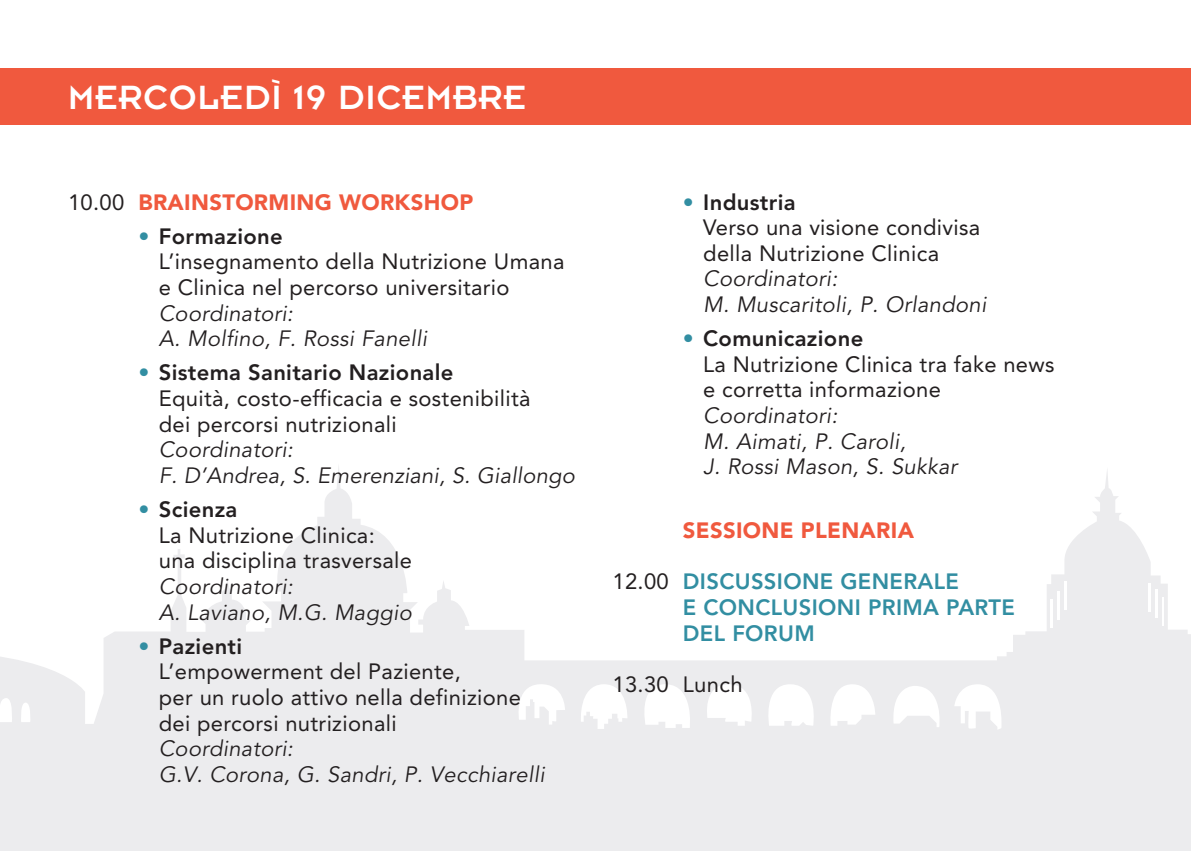
<style>
.page{position:relative;width:1191px;height:851px;background:#fff}
.page>*{position:absolute;margin:0;border:0;box-sizing:border-box;transform-origin:0 0}
.t1{font:37px "Insignia LT Std";letter-spacing:.025em;color:#fff}
.t2{font:22px/25.6px "Avenir";letter-spacing:.015em;color:#231f20}
.t3{font:italic 22px/25.6px "Avenir";letter-spacing:.015em;color:#231f20}
.t4{font:800 22px/25.6px "Avenir";letter-spacing:.015em;color:#328ea2}
.t5{font:900 22px "Avenir";letter-spacing:.015em;color:#f0593e}
.s1{font-weight:400;color:#231f20}
.s2{font-weight:800;color:#328ea2}
.s3{font-weight:800}
</style>
<div class="page">
<div style="left:0;top:68px;width:1191px;height:57px;background:#f0593e"></div>
<svg style="left:0;top:467px;width:1191px;height:305px"></svg>
<hr style="left:1162px;top:597px;width:2px;height:28px;background:#fff">
<hr style="left:1155px;top:589px;width:2px;height:29px;background:#fff">
<hr style="left:1148px;top:583px;width:2px;height:28px;background:#fff">
<hr style="left:1064px;top:581px;width:2px;height:28px;background:#fff">
<hr style="left:1058px;top:591px;width:2px;height:28px;background:#fff">
<hr style="left:1050px;top:598px;width:2px;height:29px;background:#fff">
<svg style="left:954px;top:684px;width:51px;height:45px"></svg>
<svg style="left:891px;top:684px;width:53px;height:43px"></svg>
<svg style="left:830px;top:683px;width:45px;height:42px"></svg>
<svg style="left:702px;top:683px;width:117px;height:42px"></svg>
<svg style="left:637px;top:683px;width:57px;height:44px"></svg>
<svg style="left:578px;top:683px;width:50px;height:45px"></svg>
<svg style="left:514px;top:683px;width:51px;height:41px"></svg>
<svg style="left:20px;top:702px;width:12px;height:20px"></svg>
<svg style="left:0;top:697px;width:14px;height:25px"></svg>
<div style="left:0;top:772px;width:1191px;height:78px;background:#ececee"></div>
<h1 class="t1" style="left:68px;top:85px;width:459px">MERCOLEDÌ 19 DICEMBRE</h1>
<p class="t5" style="left:68px;top:193px;width:407px"><span class="s1">10.00</span> BRAINSTORMING WORKSHOP</p>
<p class="t2" style="left:159px;top:225px;width:407px;text-indent:-20px"><span class="s2">•</span> <span class="s3">Formazione<br></span>L’insegnamento della Nutrizione Umana e Clinica nel percorso universitario</p>
<p class="t3" style="left:159px;top:302px;width:270px">Coordinatori:<br>A. Molfino, F. Rossi Fanelli</p>
<p class="t2" style="left:159px;top:362px;width:373px;text-indent:-20px"><span class="s2">•</span> <span class="s3">Sistema Sanitario Nazionale<br></span>Equità, costo-efficacia e sostenibilità dei percorsi nutrizionali</p>
<p class="t3" style="left:159px;top:438px;width:417px">Coordinatori:<br>F. D’Andrea, S. Emerenziani, S. Giallongo</p>
<p class="t2" style="left:159px;top:498px;width:255px;text-indent:-20px"><span class="s2">•</span> <span class="s3">Scienza<br></span>La Nutrizione Clinica: una disciplina trasversale</p>
<p class="t3" style="left:159px;top:575px;width:255px">Coordinatori:<br>A. Laviano, M.G. Maggio</p>
<p class="t2" style="left:159px;top:635px;width:364px;text-indent:-20px"><span class="s2">•</span> <span class="s3">Pazienti<br></span>L’empowerment del Paziente,<br>per un ruolo attivo nella definizione dei percorsi nutrizionali</p>
<p class="t3" style="left:159px;top:737px;width:387px">Coordinatori:<br>G.V. Corona, G. Sandri, P. Vecchiarelli</p>
<p class="t2" style="left:703px;top:191px;width:278px;text-indent:-20px"><span class="s2">•</span> <span class="s3">Industria<br></span>Verso una visione condivisa della Nutrizione Clinica</p>
<p class="t3" style="left:703px;top:268px;width:285px">Coordinatori:<br>M. Muscaritoli, P. Orlandoni</p>
<p class="t2" style="left:703px;top:327px;width:353px;text-indent:-20px"><span class="s2">•</span> <span class="s3">Comunicazione<br></span>La Nutrizione Clinica tra fake news e corretta informazione</p>
<p class="t3" style="left:703px;top:404px;width:255px">Coordinatori:<br>M. Aimati, P. Caroli,<br>J. Rossi Mason, S. Sukkar</p>
<p class="t5" style="left:683px;top:521px;width:232px">SESSIONE PLENARIA</p>
<p class="t4" style="left:683px;top:570px;width:333px;text-indent:-70px"><span class="s1">12.00</span> DISCUSSIONE GENERALE<br>E CONCLUSIONI PRIMA PARTE<br>DEL FORUM</p>
<p class="t2" style="left:612px;top:673px;width:132px">13.30 Lunch</p>
</div>
